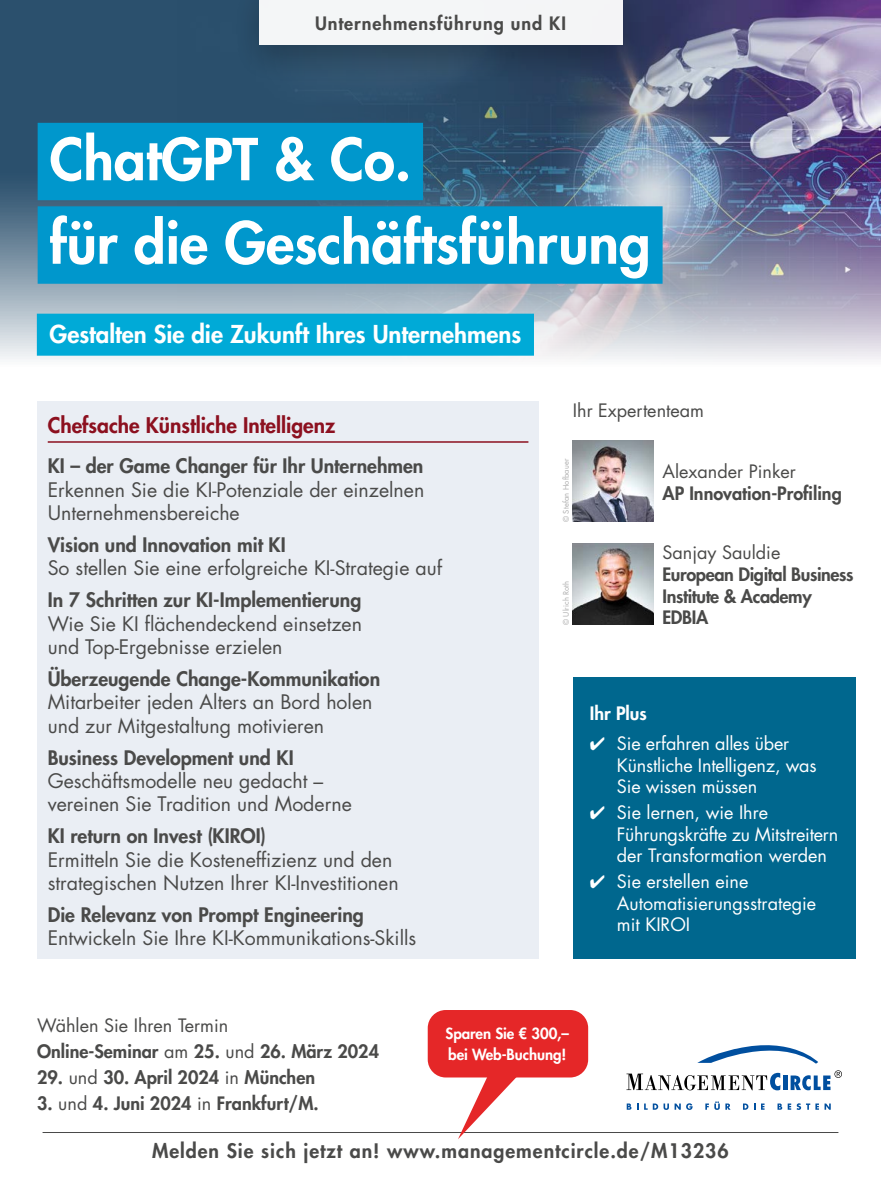
<style>
.page{position:relative;width:881px;height:1178px;background:#fff}
.page>*{position:absolute;margin:0;border:0;box-sizing:border-box;transform-origin:0 0}
.t1{font:800 56.25px/83.6px "Futura Std";color:#fff}
.t2{font:800 24px "Futura Std";color:#fff}
.t3{font:800 21px "Futura Std";color:#8c101f}
.t4{font:19.5px/23.4px "Futura Std";color:#4a4a49}
.t5{font:800 19.5px "Futura Std";color:#4a4a49}
.t6{font:800 19.5px "Futura Std";letter-spacing:.05em;color:#4a4a49}
.t7{font:18px/21.6px "Futura Std";color:#fff}
.t8{font:800 18px/25.8px "Futura Std";color:#4a4a49}
.t9{font:800 18px/21.6px "Futura Std";letter-spacing:-.02em;color:#4a4a49}
.t10{font:18px "Futura Std";color:#4a4a49}
.t11{font:800 18px "Futura Std";letter-spacing:.05em;color:#4a4a49}
.t12{font:800 18px "Futura Std";color:#fff}
.t13{font:800 15px/21px "Futura Std";letter-spacing:-.005em;color:#fff}
.t14{font:7.5px "Futura Std";letter-spacing:.015em;color:#adadad}
.s1{font-weight:400}
</style>
<div class="page">
<svg style="left:0;top:0;width:172px;height:359px;background:#4d6c85"></svg>
<img style="left:172px;top:0;width:708px;height:360px">
<svg style="left:626px;top:1103px;width:12px;height:7px"></svg>
<svg style="left:644px;top:1103px;width:24px;height:7px"></svg>
<svg style="left:674px;top:1103px;width:18px;height:7px"></svg>
<svg style="left:705px;top:1103px;width:3px;height:7px"></svg>
<svg style="left:714px;top:1101px;width:5px;height:9px"></svg>
<svg style="left:725px;top:1103px;width:5px;height:7px"></svg>
<svg style="left:743px;top:1103px;width:21px;height:7px"></svg>
<svg style="left:777px;top:1103px;width:13px;height:7px"></svg>
<svg style="left:796px;top:1103px;width:22px;height:7px"></svg>
<svg style="left:824px;top:1103px;width:6px;height:7px"></svg>
<div style="left:782px;top:1075px;width:5px;height:15px;background:#004f9f"></div>
<svg style="left:697px;top:1045px;width:120px;height:18px"></svg>
<svg style="left:626px;top:1073px;width:154px;height:17px"></svg>
<svg style="left:790px;top:1070px;width:51px;height:20px"></svg>
<div style="left:230px;top:0;width:419px;height:86px;background:#000;opacity:.25"></div>
<div style="left:259px;top:0;width:363px;height:45px;background:#f4f6f7"></div>
<div style="left:572px;top:677px;width:283px;height:282px;background:#00678e"></div>
<div style="left:37px;top:402px;width:502px;height:557px;background:#eaeef4"></div>
<hr style="left:48px;top:441px;width:480px;height:2px;background:#8c101f">
<div style="left:38px;top:123px;width:385px;height:77px;background:#0097cc"></div>
<div style="left:38px;top:206px;width:624px;height:78px;background:#0097cc"></div>
<div style="left:37px;top:314px;width:496px;height:42px;background:#00aad7"></div>
<hr style="left:43px;top:1132px;width:795px;height:1px;background:#4a4a49">
<img style="left:572px;top:544px;width:81px;height:81px">
<img style="left:572px;top:441px;width:81px;height:81px">
<svg style="left:458px;top:1077px;width:69px;height:62px"></svg>
<div style="left:427px;top:1010px;width:161px;height:67px;background:#e52728;border-radius:18px"></div>
<p class="t11" style="left:315px;top:12px;width:252px">Unternehmensführung und KI</p>
<h1 class="t1" style="left:50px;top:118px;width:602px">ChatGPT &amp; Co.<br>für die Geschäftsführung</h1>
<p class="t2" style="left:50px;top:319px;width:473px">Gestalten Sie die Zukunft Ihres Unternehmens</p>
<p class="t3" style="left:48px;top:412px;width:289px">Chefsache Künstliche Intelligenz</p>
<p class="t5" style="left:48px;top:454px;width:377px">KI – der Game Changer für Ihr Unternehmen</p>
<p class="t4" style="left:48px;top:478px;width:378px">Erkennen Sie die KI-Potenziale der einzelnen<br>Unternehmensbereiche</p>
<p class="t5" style="left:48px;top:532px;width:239px">Vision und Innovation mit KI</p>
<p class="t4" style="left:48px;top:557px;width:395px">So stellen Sie eine erfolgreiche KI-Strategie auf</p>
<p class="t5" style="left:48px;top:588px;width:315px">In 7 Schritten zur KI-Implementierung</p>
<p class="t4" style="left:48px;top:612px;width:315px">Wie Sie KI flächendeckend einsetzen und Top-Ergebnisse erzielen</p>
<p class="t5" style="left:48px;top:666px;width:334px">Überzeugende Change-Kommunikation</p>
<p class="t4" style="left:48px;top:691px;width:326px">Mitarbeiter jeden Alters an Bord holen und zur Mitgestaltung motivieren</p>
<p class="t5" style="left:48px;top:745px;width:247px">Business Development und KI</p>
<p class="t4" style="left:48px;top:769px;width:305px">Geschäftsmodelle neu gedacht – vereinen Sie Tradition und Moderne</p>
<p class="t5" style="left:48px;top:824px;width:220px">KI return on Invest (KIROI)</p>
<p class="t4" style="left:48px;top:848px;width:352px">Ermitteln Sie die Kosteneffizienz und den strategischen Nutzen Ihrer KI-Investitionen</p>
<p class="t5" style="left:48px;top:902px;width:317px">Die Relevanz von Prompt Engineering</p>
<p class="t4" style="left:48px;top:927px;width:370px">Entwickeln Sie Ihre KI-Kommunikations-Skills</p>
<p class="t10" style="left:572px;top:399px;width:133px">Ihr Expertenteam</p>
<p class="t14" style="left:561px;top:522px;width:65px;rotate:-90deg">© Stefan Hofbauer</p>
<p class="t14" style="left:561px;top:625px;width:46px;rotate:-90deg">© Ulrich Roth</p>
<p class="t10" style="left:662px;top:460px;width:135px">Alexander Pinker</p>
<p class="t8" style="left:662px;top:480px;width:181px">AP Innovation-Profiling</p>
<p class="t10" style="left:662px;top:541px;width:119px">Sanjay Sauldie</p>
<p class="t9" style="left:662px;top:563px;width:192px">European Digital Business<br>Institute &amp; Academy<br>EDBIA</p>
<p class="t12" style="left:589px;top:702px;width:58px">Ihr Plus</p>
<p class="t7" style="left:616px;top:733px;width:201px;text-indent:-27px">✔ Sie erfahren alles über<br>Künstliche Intelligenz, was<br>Sie wissen müssen</p>
<p class="t7" style="left:616px;top:802px;width:223px;text-indent:-27px">✔ Sie lernen, wie Ihre<br>Führungskräfte zu Mitstreitern der Transformation werden</p>
<p class="t7" style="left:616px;top:871px;width:201px;text-indent:-27px">✔ Sie erstellen eine<br>Automatisierungsstrategie mit KIROI</p>
<p class="t8" style="left:37px;top:1013px;width:343px"><span class="s1">Wählen Sie Ihren Termin<br></span>Online-Seminar <span class="s1">am</span> 25. <span class="s1">und</span> 26. März 2024</p>
<p class="t8" style="left:37px;top:1064px;width:279px">29. <span class="s1">und</span> 30. April 2024 <span class="s1">in</span> München</p>
<p class="t8" style="left:37px;top:1090px;width:283px">3. <span class="s1">und</span> 4. Juni 2024 <span class="s1">in</span> Frankfurt/M.</p>
<p class="t13" style="left:445px;top:1023px;width:125px">Sparen Sie € 300,– bei Web-Buchung!</p>
<p class="t6" style="left:152px;top:1139px;width:578px">Melden Sie sich jetzt an! www.managementcircle.de/M13236</p>
</div>
